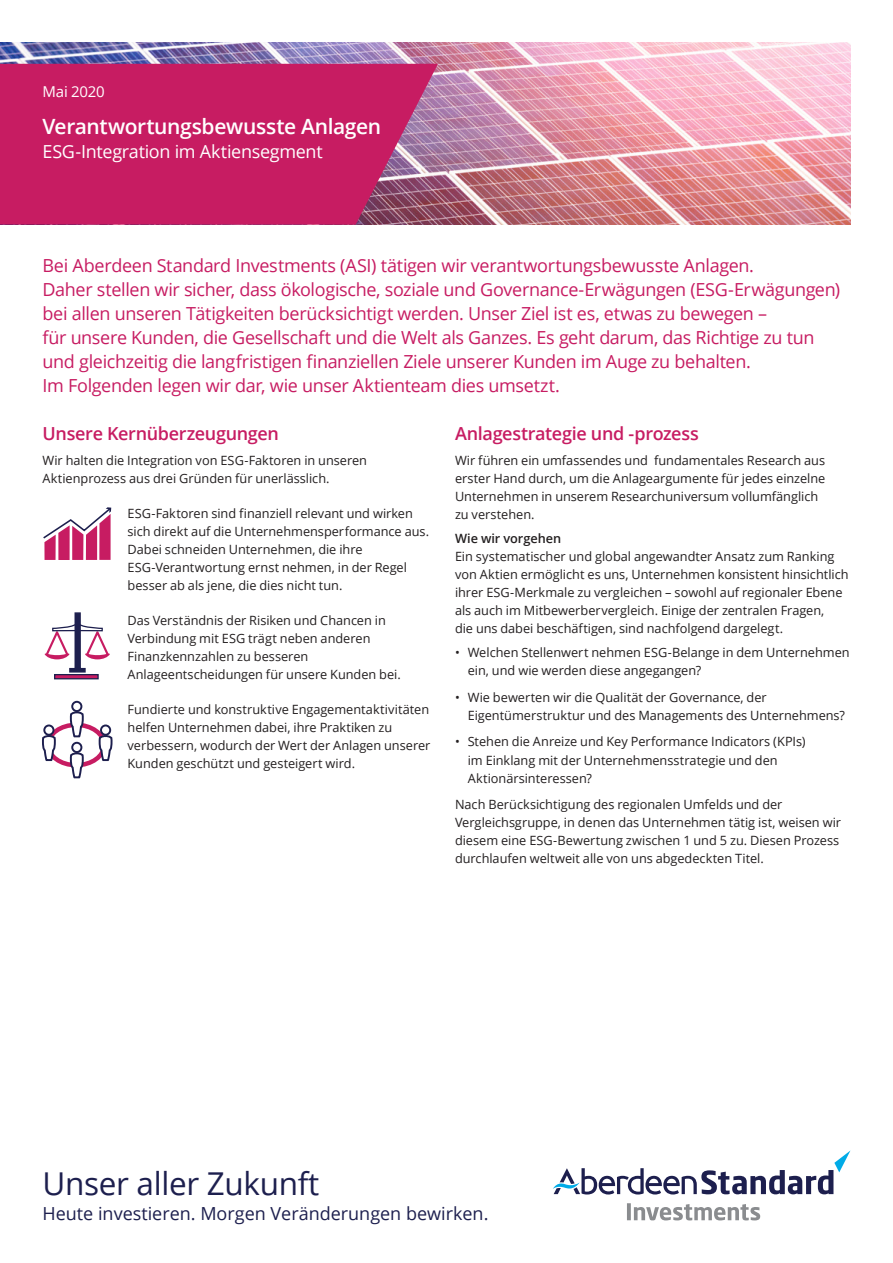
<style>
.page{position:relative;width:893px;height:1263px;background:#fff}
.page>*{position:absolute;margin:0;border:0;box-sizing:border-box;transform-origin:0 0}
.t1{font:31.5px "Open Sans";letter-spacing:-.01em;color:#1d1f4e}
.t2{font:600 21px "Open Sans";letter-spacing:-.02em;color:#fff}
.t3{font:18px/24px "Open Sans";letter-spacing:-.02em;color:#c71c62}
.t4{font:600 18px "Open Sans";letter-spacing:-.02em;color:#c71c62}
.t5{font:18px "Open Sans";color:#1d1f4e}
.t6{font:18px "Open Sans";letter-spacing:-.015em;color:#fff}
.t7{font:15px "Open Sans";letter-spacing:-.015em;color:#fff}
.t8{font:12.75px/18px "Open Sans";color:#231f20}
.t9{font:600 12.75px "Open Sans";color:#231f20}
</style>
<div class="page">
<img style="left:0;top:43px;width:850px;height:182px">
<svg style="left:0;top:64px;width:438px;height:161px;fill:#c71c62"></svg>
<svg style="left:553px;top:1151px;width:297px;height:43px"></svg>
<svg style="left:627px;top:1203px;width:133px;height:17px"></svg>
<svg style="left:43px;top:507px;width:69px;height:53px"></svg>
<svg style="left:42px;top:612px;width:71px;height:167px"></svg>
<p class="t7" style="left:43px;top:81px;width:64px">Mai 2020</p>
<h2 class="t2" style="left:43px;top:112px;width:340px">Verantwortungsbewusste Anlagen</h2>
<h3 class="t6" style="left:43px;top:139px;width:282px">ESG-Integration im Aktiensegment</h3>
<p class="t3" style="left:43px;top:253px;width:799px">Bei Aberdeen Standard Investments (ASI) tätigen wir verantwortungsbewusste Anlagen.<br>Daher stellen wir sicher, dass ökologische, soziale und Governance-Erwägungen (ESG-Erwägungen) bei allen unseren Tätigkeiten berücksichtigt werden. Unser Ziel ist es, etwas zu bewegen –<br>für unsere Kunden, die Gesellschaft und die Welt als Ganzes. Es geht darum, das Richtige zu tun und gleichzeitig die langfristigen finanziellen Ziele unserer Kunden im Auge zu behalten.<br>Im Folgenden legen wir dar, wie unser Aktienteam dies umsetzt.</p>
<h3 class="t4" style="left:43px;top:421px;width:238px">Unsere Kernüberzeugungen</h3>
<p class="t8" style="left:43px;top:451px;width:326px">Wir halten die Integration von ESG-Faktoren in unseren<br>Aktienprozess aus drei Gründen für unerlässlich.</p>
<p class="t8" style="left:128px;top:504px;width:303px">ESG-Faktoren sind finanziell relevant und wirken sich direkt auf die Unternehmensperformance aus.<br>Dabei schneiden Unternehmen, die ihre ESG-Verantwortung ernst nehmen, in der Regel besser ab als jene, die dies nicht tun.</p>
<p class="t8" style="left:128px;top:611px;width:275px">Das Verständnis der Risiken und Chancen in Verbindung mit ESG trägt neben anderen Finanzkennzahlen zu besseren Anlageentscheidungen für unsere Kunden bei.</p>
<p class="t8" style="left:128px;top:700px;width:304px">Fundierte und konstruktive Engagementaktivitäten helfen Unternehmen dabei, ihre Praktiken zu verbessern, wodurch der Wert der Anlagen unserer Kunden geschützt und gesteigert wird.</p>
<h3 class="t4" style="left:455px;top:421px;width:245px">Anlagestrategie und -prozess</h3>
<p class="t8" style="left:455px;top:451px;width:372px">Wir führen ein umfassendes und fundamentales Research aus erster Hand durch, um die Anlageargumente für jedes einzelne Unternehmen in unserem Researchuniversum vollumfänglich zu verstehen.</p>
<p class="t9" style="left:455px;top:530px;width:108px">Wie wir vorgehen</p>
<p class="t8" style="left:455px;top:547px;width:395px">Ein systematischer und global angewandter Ansatz zum Ranking von Aktien ermöglicht es uns, Unternehmen konsistent hinsichtlich ihrer ESG-Merkmale zu vergleichen – sowohl auf regionaler Ebene als auch im Mitbewerbervergleich. Einige der zentralen Fragen,<br>die uns dabei beschäftigen, sind nachfolgend dargelegt.</p>
<p class="t8" style="left:468px;top:643px;width:383px;text-indent:-13px">• Welchen Stellenwert nehmen ESG-Belange in dem Unternehmen ein, und wie werden diese angegangen?</p>
<p class="t8" style="left:468px;top:688px;width:379px;text-indent:-13px">• Wie bewerten wir die Qualität der Governance, der<br>Eigentümerstruktur und des Managements des Unternehmens?</p>
<p class="t8" style="left:468px;top:732px;width:339px;text-indent:-13px">• Stehen die Anreize und Key Performance Indicators (KPIs) im Einklang mit der Unternehmensstrategie und den<br>Aktionärsinteressen?</p>
<p class="t8" style="left:455px;top:795px;width:388px">Nach Berücksichtigung des regionalen Umfelds und der Vergleichsgruppe, in denen das Unternehmen tätig ist, weisen wir diesem eine ESG-Bewertung zwischen 1 und 5 zu. Diesen Prozess durchlaufen weltweit alle von uns abgedeckten Titel.</p>
<h1 class="t1" style="left:43px;top:1161px;width:278px">Unser aller Zukunft</h1>
<h3 class="t5" style="left:43px;top:1201px;width:447px">Heute investieren. Morgen Veränderungen bewirken.</h3>
</div>
